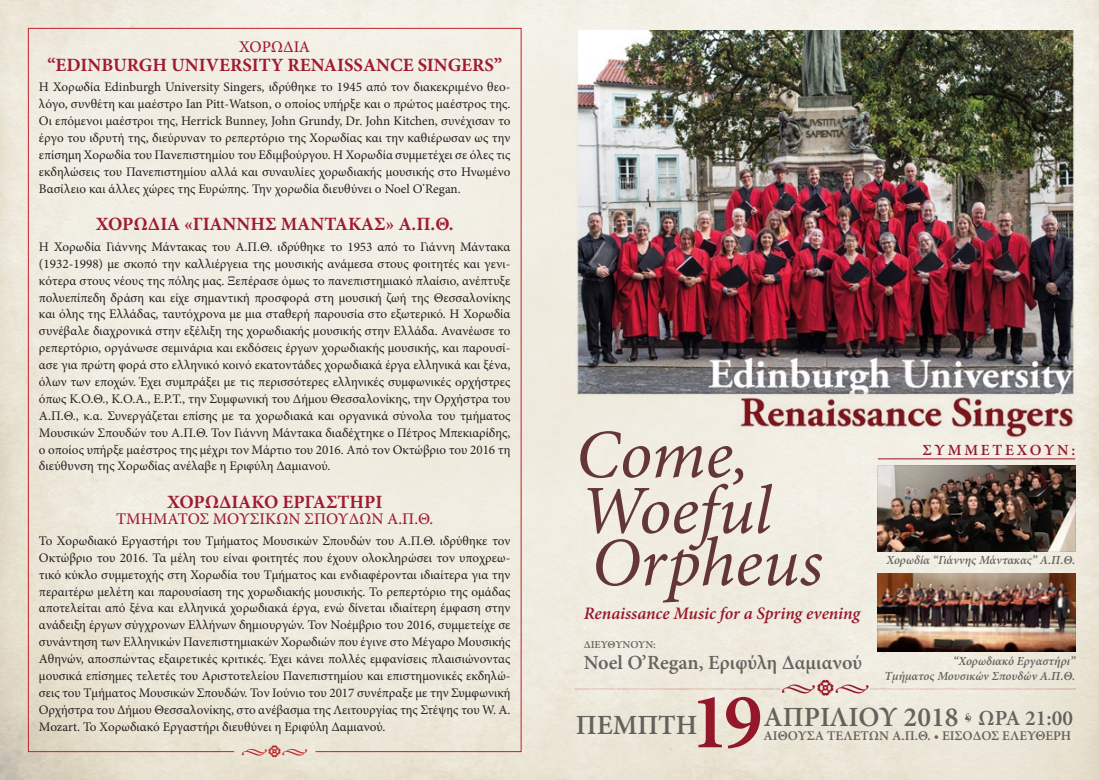
<style>
.page{position:relative;width:1099px;height:780px;background:#fff}
.page>*{position:absolute;margin:0;border:0;box-sizing:border-box;transform-origin:0 0}
.t1{font:600 79.25px "Minion Pro";color:#a01b31}
.t2{font:italic 69px/54px "Minion Pro";color:#6b3b3f}
.t3{font:600 27.75px "Minion Pro";color:#6c6d70}
.t4{font:600 22.12px "Minion Pro";color:#a01b31}
.t5{font:600 20.12px "Minion Pro";color:#6c6d70}
.choir{font:700 18.75px "Minion Pro";color:#a01b31}
.t6{font:italic 600 17.5px "Minion Pro";letter-spacing:-.005em;color:#a01b31}
.t7{font:600 16.62px "Minion Pro";color:#c02128}
.choir-2{font:500 16.25px "Minion Pro";color:#a01b31}
.t8{font:600 15.5px "Minion Pro";letter-spacing:.18em;color:#a01b31}
.t9{font:600 13.38px "Minion Pro";color:#6c6d70}
.t10{font:13.12px/16.9px "Minion Pro";color:#231f20;text-align:justify}
.t11{font:italic 600 12.38px "Minion Pro";color:#6c6d70}
.t12{font:600 10.75px "Minion Pro";color:#6c6d70}
.s1{font-size:21.5px}
</style>
<div class="page">
<img style="left:0;top:0;width:1098px;height:780px">
<img style="left:575px;top:30px;width:500px;height:408px">
<img style="left:877px;top:466px;width:198px;height:85px">
<img style="left:877px;top:573px;width:198px;height:78px">
<hr style="left:877px;top:458px;width:198px;height:1px;background:#a01b31">
<hr style="left:575px;top:688px;width:500px;height:1px;background:#40000f">
<div style="left:781px;top:686px;width:89px;height:10px;background:#efeadd"></div>
<svg style="left:28px;top:28px;width:493px;height:724px"></svg>
<svg style="left:965px;top:713px;width:6px;height:9px"></svg>
<p class="choir-2" style="left:239px;top:36px;width:72px">ΧΟΡΩΔΙΑ</p>
<p class="choir" style="left:47px;top:52px;width:456px">“EDINBURGH UNIVERSITY RENAISSANCE SINGERS”</p>
<p class="t10" style="left:39px;top:79px;width:473px">Η Χορωδία Edinburgh University Singers, ιδρύθηκε το 1945 από τον διακεκριμένο θεο&shy;λόγο, συνθέτη και μαέστρο Ian Pitt-Watson, ο οποίος υπήρξε και ο πρώτος μαέστρος της.<br>Οι επόμενοι μαέστροι της, Herrick Bunney, John Grundy, Dr. John Kitchen, συνέχισαν το έργο του ιδρυτή της, διεύρυναν το ρεπερτόριο της Χορωδίας και την καθιέρωσαν ως την επίσημη Χορωδία του Πανεπιστημίου του Εδιμβούργου. Η Χορωδία συμμετέχει σε όλες τις εκδηλώσεις του Πανεπιστημίου αλλά και συναυλίες χορωδιακής μουσικής στο Ηνωμένο Βασίλειο και άλλες χώρες της Ευρώπης. Την χορωδία διευθύνει ο Noel O’Regan.</p>
<p class="choir" style="left:96px;top:211px;width:359px">ΧΟΡΩΔΙΑ «ΓΙΑΝΝΗΣ ΜΑΝΤΑΚΑΣ» Α.Π.Θ.</p>
<p class="t10" style="left:39px;top:238px;width:473px">Η Χορωδία Γιάννης Μάντακας του Α.Π.Θ. ιδρύθηκε το 1953 από το Γιάννη Μάντακα (1932-1998) με σκοπό την καλλιέργεια της μουσικής ανάμεσα στους φοιτητές και γενι&shy;κότερα στους νέους της πόλης μας. Ξεπέρασε όμως το πανεπιστημιακό πλαίσιο, ανέπτυξε πολυεπίπεδη δράση και είχε σημαντική προσφορά στη μουσική ζωή της Θεσσαλονίκης και όλης της Ελλάδας, ταυτόχρονα με μια σταθερή παρουσία στο εξωτερικό. Η Χορωδία συνέβαλε διαχρονικά στην εξέλιξη της χορωδιακής μουσικής στην Ελλάδα. Ανανέωσε το ρεπερτόριο, οργάνωσε σεμινάρια και εκδόσεις έργων χορωδιακής μουσικής, και παρουσί&shy;ασε για πρώτη φορά στο ελληνικό κοινό εκατοντάδες χορωδιακά έργα ελληνικά και ξένα, όλων των εποχών. Έχει συμπράξει με τις περισσότερες ελληνικές συμφωνικές ορχήστρες όπως Κ.Ο.Θ., Κ.Ο.Α., Ε.Ρ.Τ., την Συμφωνική του Δήμου Θεσσαλονίκης, την Ορχήστρα του Α.Π.Θ., κ.α. Συνεργάζεται επίσης με τα χορωδιακά και οργανικά σύνολα του τμήματος Μουσικών Σπουδών του Α.Π.Θ. Τον Γιάννη Μάντακα διαδέχτηκε ο Πέτρος Μπεκιαρίδης, ο οποίος υπήρξε μαέστρος της μέχρι τον Μάρτιο του 2016. Από τον Οκτώβριο του 2016 τη διεύθυνση της Χορωδίας ανέλαβε η Εριφύλη Δαμιανού.</p>
<p class="choir" style="left:167px;top:489px;width:217px">ΧΟΡΩΔΙΑΚΟ ΕΡΓΑΣΤΗΡΙ</p>
<p class="choir-2" style="left:116px;top:508px;width:319px">ΤΜΗΜΑΤΟΣ ΜΟΥΣΙΚΩΝ ΣΠΟΥΔΩΝ Α.Π.Θ.</p>
<p class="t10" style="left:39px;top:532px;width:473px">Το Χορωδιακό Εργαστήρι του Τμήματος Μουσικών Σπουδών του Α.Π.Θ. ιδρύθηκε τον Οκτώβριο του 2016. Τα μέλη του είναι φοιτητές που έχουν ολοκληρώσει τον υποχρεω&shy;τικό κύκλο συμμετοχής στη Χορωδία του Τμήματος και ενδιαφέρονται ιδιαίτερα για την περαιτέρω μελέτη και παρουσίαση της χορωδιακής μουσικής. Το ρεπερτόριο της ομάδας αποτελείται από ξένα και ελληνικά χορωδιακά έργα, ενώ δίνεται ιδιαίτερη έμφαση στην ανάδειξη έργων σύγχρονων Ελλήνων δημιουργών. Τον Νοέμβριο του 2016, συμμετείχε σε συνάντηση των Ελληνικών Πανεπιστημιακών Χορωδιών που έγινε στο Μέγαρο Μουσικής Αθηνών, αποσπώντας εξαιρετικές κριτικές. Έχει κάνει πολλές εμφανίσεις πλαισιώνοντας μουσικά επίσημες τελετές του Αριστοτελείου Πανεπιστημίου και επιστημονικές εκδηλώ&shy;σεις του Τμήματος Μουσικών Σπουδών. Τον Ιούνιο του 2017 συνέπραξε με την Συμφωνική Ορχήστρα του Δήμου Θεσσαλονίκης, στο ανέβασμα της Λειτουργίας της Στέψης του W. A.<br>Mozart. Το Χορωδιακό Εργαστήρι διευθύνει η Εριφύλη Δαμιανού.</p>
<p class="t7" style="left:241px;top:738px;width:68px">•••</p>
<h2 class="t2" style="left:575px;top:428px;width:249px">Come,<br>Woeful<br>Orpheus</h2>
<p class="t8" style="left:922px;top:439px;width:154px">ΣΥΜΜΕΤΕΧΟΥΝ:</p>
<p class="t11" style="left:886px;top:551px;width:190px">Χορωδία “Γιάννης Μάντακας” Α.Π.Θ.</p>
<h3 class="t6" style="left:583px;top:601px;width:278px">Renaissance Music for a Spring evening</h3>
<h3 class="t5" style="left:583px;top:648px;width:280px">Noel O’Regan, Εριφύλη Δαμιανού</h3>
<p class="t12" style="left:583px;top:636px;width:74px">ΔΙΕΥΘΥΝΟΥΝ:</p>
<p class="t11" style="left:953px;top:652px;width:124px">“Χορωδιακό Εργαστήρι”</p>
<p class="t11" style="left:884px;top:666px;width:192px">Τμήματος Μουσικών Σπουδών Α.Π.Θ.</p>
<h3 class="t4" style="left:781px;top:672px;width:91px">•••</h3>
<h1 class="t1" style="left:690px;top:667px;width:74px">19</h1>
<h3 class="t3" style="left:763px;top:697px;width:311px">ΑΠΡΙΛΙΟΥ 2018 <span class="s1">ΩΡΑ 21:00</span></h3>
<h3 class="t3" style="left:575px;top:705px;width:123px">ΠΕΜΠΤΗ</h3>
<p class="t9" style="left:763px;top:726px;width:309px">ΑΙΘΟΥΣΑ ΤΕΛΕΤΩΝ Α.Π.Θ. • ΕΙΣΟΔΟΣ ΕΛΕΥΘΕΡΗ</p>
</div>
